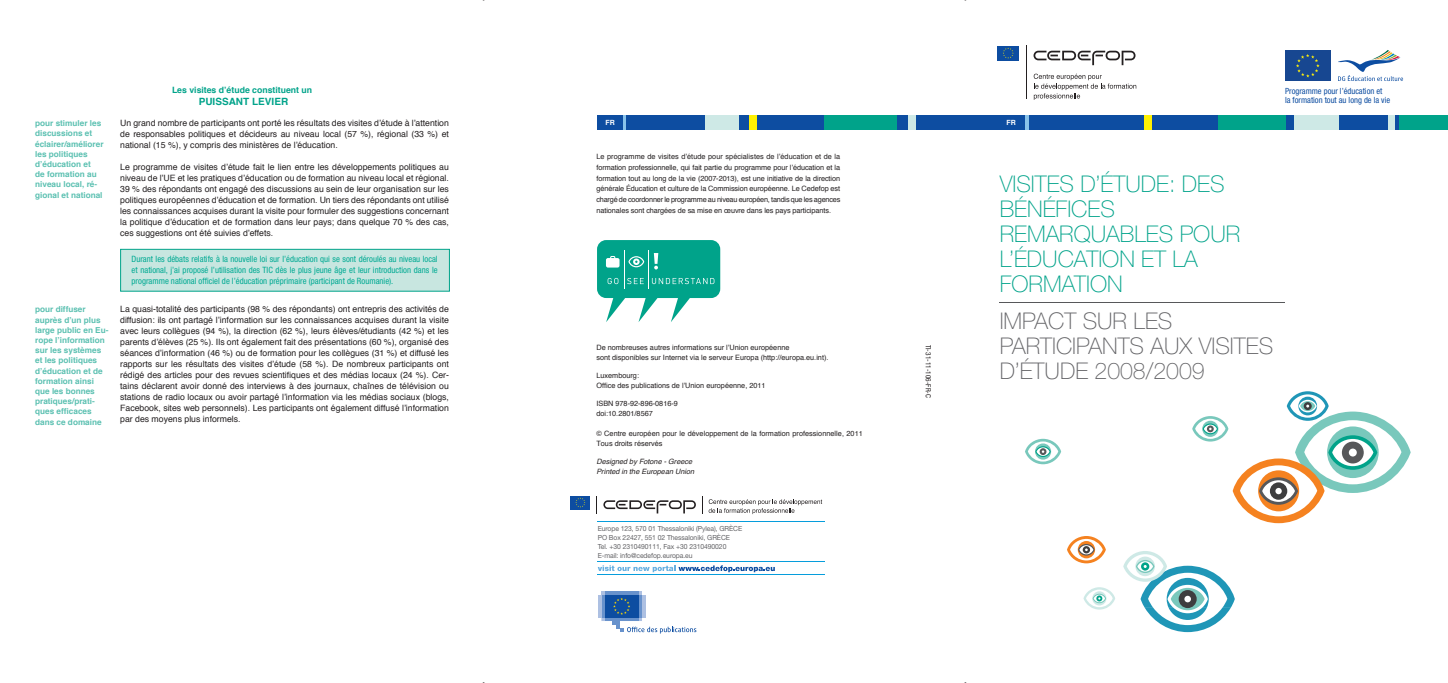
<style>
.page{position:relative;width:1448px;height:683px;background:#fff}
.page>*{position:absolute;margin:0;border:0;box-sizing:border-box;transform-origin:0 0}
.t1{font:100 23px/25px "Helvetica Neue LT Std";color:#00a38a}
.t2{font:100 23px/25px "Helvetica Neue LT Std";color:#636366}
.t3{font:700 10px "Helvetica";color:#00a38a}
.t4{font:8.7px/11px "Helvetica";color:#231f20;text-align:justify}
.t5{font:condensed 8.7px/11px "Helvetica Neue LT Std";color:#00aa93;text-align:justify}
.t6{font:700 8.7px "Helvetica";color:#00a38a}
.t7{font:condensed 8.5px/9px "Helvetica Neue LT Std";color:#0d4da1}
.t8{font:700 8.2px/10.2px "Helvetica";color:#5bc0b1}
.t9{font:7.3px/10.8px "Helvetica";color:#231f20}
.t10{font:italic 7.3px "Helvetica";color:#231f20}
.t11{font:condensed 7.3px "Helvetica Neue LT Std";color:#231f20}
.t12{font:7px/9px "Helvetica Neue LT Std";letter-spacing:-.01em;color:#636366}
.t13{font:700 7px "Ad Hel Ad";color:#fff}
</style>
<div class="page">
<div style="left:120px;top:249px;width:330px;height:42px;background:#c8e6e0;border:1px solid #00a38a"></div>
<svg style="left:1025px;top:439px;width:36px;height:25px"></svg>
<div style="left:597px;top:116px;width:816px;height:14px;background:#0d4da1"></div>
<hr style="left:1025px;top:116px;width:3px;height:14px;background:#89c3ea">
<div style="left:1144px;top:116px;width:8px;height:14px;background:#fff101"></div>
<div style="left:824px;top:116px;width:72px;height:14px;background:#00a38a"></div>
<div style="left:749px;top:116px;width:8px;height:14px;background:#fff101"></div>
<div style="left:909px;top:116px;width:7px;height:14px;background:#cee9e6"></div>
<hr style="left:623px;top:116px;width:3px;height:14px;background:#89c3ea">
<div style="left:1399px;top:116px;width:49px;height:14px;background:#00a38a"></div>
<div style="left:1218px;top:116px;width:47px;height:14px;background:#00a38a"></div>
<div style="left:1388px;top:116px;width:7px;height:14px;background:#cee9e6"></div>
<div style="left:705px;top:116px;width:33px;height:14px;background:#cee9e6"></div>
<div style="left:1294px;top:116px;width:44px;height:14px;background:#cee9e6"></div>
<div style="left:1252px;top:116px;width:33px;height:14px;background:#00a38a"></div>
<hr style="left:598px;top:521px;width:227px;height:1px;background:#069ddc">
<hr style="left:598px;top:561px;width:227px;height:1px;background:#069ddc">
<hr style="left:598px;top:574px;width:227px;height:1px;background:#069ddc">
<svg style="left:598px;top:565px;width:177px;height:7px"></svg>
<svg style="left:1123px;top:551px;width:112px;height:81px"></svg>
<svg style="left:1083px;top:587px;width:32px;height:22px"></svg>
<svg style="left:1192px;top:391px;width:219px;height:132px"></svg>
<svg style="left:1262px;top:480px;width:33px;height:22px"></svg>
<div style="left:1270px;top:482px;width:17px;height:18px;background:#3e3e3f;border-radius:50%"></div>
<div style="left:1275px;top:488px;width:7px;height:6px;background:#fff;border-radius:50%"></div>
<svg style="left:1067px;top:536px;width:39px;height:27px"></svg>
<svg style="left:597px;top:240px;width:123px;height:82px"></svg>
<hr style="left:1000px;top:302px;width:285px;height:1px;background:#57585a">
<div style="left:1285px;top:51px;width:45px;height:30px;background:#174791"></div>
<svg style="left:1296px;top:54px;width:24px;height:23px"></svg>
<svg style="left:1338px;top:50px;width:65px;height:31px"></svg>
<div style="left:997px;top:46px;width:22px;height:14px;background:#0d4da1"></div>
<svg style="left:1003px;top:48px;width:11px;height:11px"></svg>
<svg style="left:1034px;top:51px;width:102px;height:14px"></svg>
<hr style="left:1026px;top:46px;width:1px;height:53px;background:#231f20">
<svg style="left:1034px;top:74px;width:102px;height:26px"></svg>
<div style="left:571px;top:496px;width:19px;height:13px;background:#0d4da1"></div>
<svg style="left:575px;top:497px;width:10px;height:10px"></svg>
<svg style="left:702px;top:496px;width:1px;height:17px"></svg>
<svg style="left:603px;top:500px;width:93px;height:13px"></svg>
<svg style="left:709px;top:499px;width:113px;height:15px"></svg>
<hr style="left:601px;top:591px;width:41px;height:4px;background:#adc0e2">
<hr style="left:605px;top:591px;width:33px;height:4px;background:#6892cc">
<hr style="left:642px;top:595px;width:4px;height:22px;background:#adc0e2">
<hr style="left:598px;top:595px;width:3px;height:22px;background:#adc0e2">
<div style="left:605px;top:595px;width:33px;height:22px;background:#0d4da1"></div>
<svg style="left:601px;top:597px;width:95px;height:36px"></svg>
<p class="t8" style="left:35px;top:118px;width:70px">pour stimuler les discussions et éclairer/améliorer les politiques d’éducation et<br>de formation au niveau local, ré&shy;gional et national</p>
<p class="t8" style="left:35px;top:304px;width:75px">pour diffuser auprès d’un plus large public en Eu&shy;rope l’information sur les systèmes et les politiques d’éducation et de formation ainsi que les bonnes pratiques/prati&shy;ques efficaces dans ce domaine</p>
<p class="t6" style="left:172px;top:83px;width:142px">Les visites d’étude constituent un</p>
<p class="t3" style="left:199px;top:93px;width:91px">PUISSANT LEVIER</p>
<p class="t4" style="left:120px;top:117px;width:330px">Un grand nombre de participants ont porté les résultats des visites d’étude à l’attention de responsables politiques et décideurs au niveau local (57 %), régional (33 %) et national (15 %), y compris des ministères de l’éducation.</p>
<p class="t4" style="left:120px;top:161px;width:330px">Le programme de visites d’étude fait le lien entre les développements politiques au niveau de l’UE et les pratiques d’éducation ou de formation au niveau local et régional.<br>39 % des répondants ont engagé des discussions au sein de leur organisation sur les politiques européennes d’éducation et de formation. Un tiers des répondants ont utilisé les connaissances acquises durant la visite pour formuler des suggestions concernant la politique d’éducation et de formation dans leur pays; dans quelque 70 % des cas, ces suggestions ont été suivies d’effets.</p>
<p class="t5" style="left:132px;top:254px;width:308px">Durant les débats relatifs à la nouvelle loi sur l’éducation qui se sont déroulés au niveau local et national, j’ai proposé l’utilisation des TIC dès le plus jeune âge et leur introduction dans le programme national officiel de l’éducation préprimaire (participant de Roumanie).</p>
<p class="t4" style="left:120px;top:303px;width:330px">La quasi-totalité des participants (98 % des répondants) ont entrepris des activités de diffusion: ils ont partagé l’information sur les connaissances acquises durant la visite avec leurs collègues (94 %), la direction (62 %), leurs élèves/étudiants (42 %) et les parents d’élèves (25 %). Ils ont également fait des présentations (60 %), organisé des séances d’information (46 %) ou de formation pour les collègues (31 %) et diffusé les rapports sur les résultats des visites d’étude (58 %). De nombreux participants ont rédigé des articles pour des revues scientifiques et des médias locaux (24 %). Cer&shy;tains déclarent avoir donné des interviews à des journaux, chaînes de télévision ou stations de radio locaux ou avoir partagé l’information via les médias sociaux (blogs, Facebook, sites web personnels). Les participants ont également diffusé l’information par des moyens plus informels.</p>
<p class="t13" style="left:605px;top:119px;width:11px">FR</p>
<p class="t13" style="left:1007px;top:119px;width:11px">FR</p>
<p class="t9" style="left:596px;top:151px;width:245px;text-align:justify">Le programme de visites d’étude pour spécialistes de l’éducation et de la formation professionnelle, qui fait partie du programme pour l’éducation et la formation tout au long de la vie (2007-2013), est une initiative de la direction générale Éducation et culture de la Commission européenne. Le Cedefop est chargé de coordonner le programme au niveau européen, tandis que les agences nationales sont chargées de sa mise en œuvre dans les pays participants.</p>
<p class="t9" style="left:596px;top:342px;width:195px">De nombreuses autres informations sur l’Union européenne</p>
<p class="t9" style="left:596px;top:352px;width:234px">sont disponibles sur Internet via le serveur Europa (http://europa.eu.int).</p>
<p class="t9" style="left:596px;top:370px;width:44px">Luxembourg:</p>
<p class="t9" style="left:596px;top:380px;width:171px">Office des publications de l’Union européenne, 2011</p>
<p class="t9" style="left:596px;top:398px;width:83px">ISBN 978-92-896-0816-9</p>
<p class="t9" style="left:596px;top:408px;width:58px">doi:10.2801/8567</p>
<p class="t9" style="left:596px;top:429px;width:268px;line-height:10px">© Centre européen pour le développement de la formation professionnelle, 2011<br>Tous droits réservés</p>
<p class="t10" style="left:596px;top:456px;width:97px">Designed by Fotone - Greece</p>
<p class="t10" style="left:596px;top:466px;width:99px">Printed in the European Union</p>
<p class="t11" style="left:933px;top:344px;width:55px;rotate:90deg">TI-31-11-106-FR-C</p>
<p class="t1" style="left:1000px;top:171px;width:242px">VISITES D’ÉTUDE: DES<br>BÉNÉFICES<br>REMARQUABLES POUR<br>L’ÉDUCATION ET LA<br>FORMATION</p>
<p class="t2" style="left:1000px;top:309px;width:275px">IMPACT SUR LES<br>PARTICIPANTS AUX VISITES<br>D’ÉTUDE 2008/2009</p>
<p class="t7" style="left:1285px;top:87px;width:107px">Programme pour l’éducation et<br>la formation tout au long de la vie</p>
<p class="t12" style="left:598px;top:523px;width:146px">Europe 123, 570 01 Thessaloniki (Pylea), GRÈCE PO Box 22427, 551 02 Thessaloniki, GRÈCE<br>Tel. +30 2310490111, Fax +30 2310490020<br>E-mail: info@cedefop.europa.eu</p>
</div>
